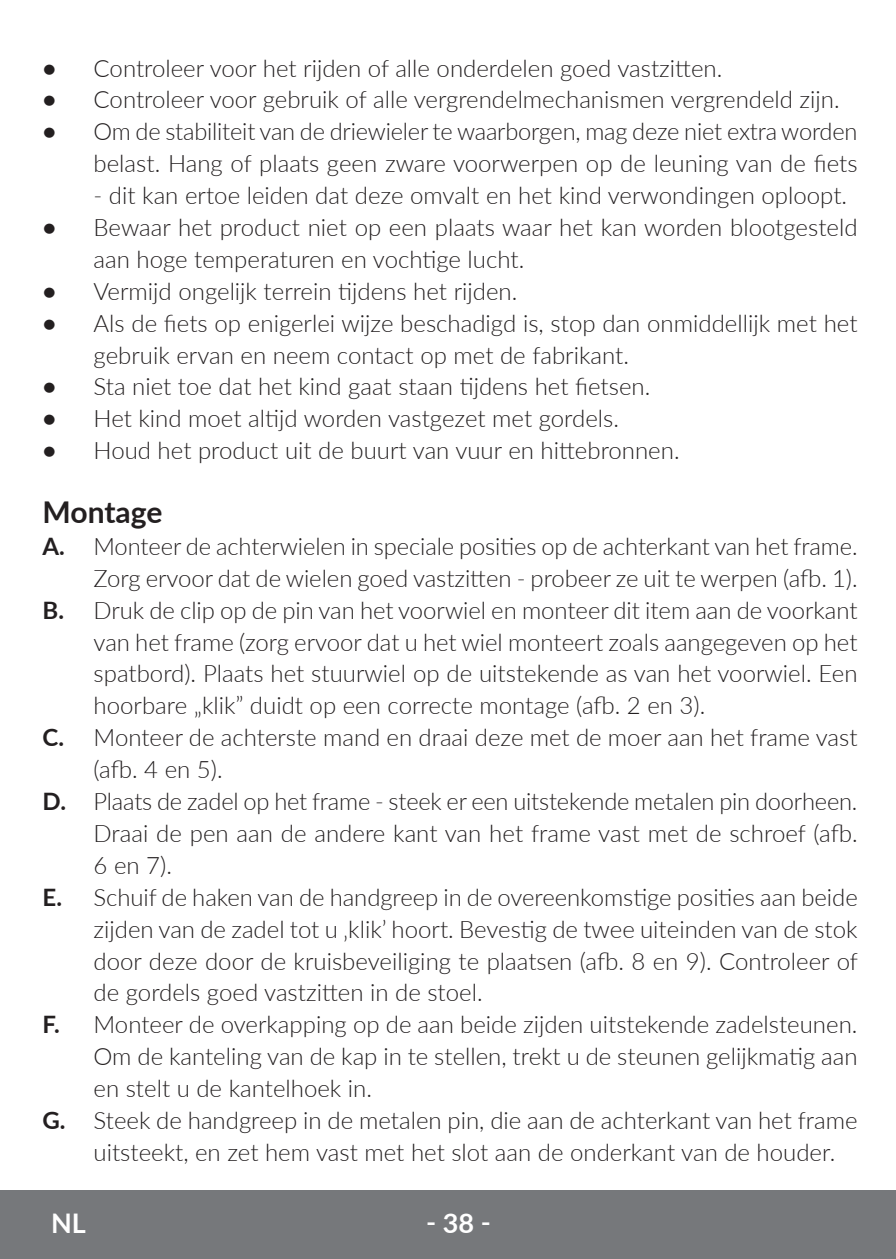
<style>
.page{position:relative;width:896px;height:1259px;background:#fff}
.page>*{position:absolute;margin:0;border:0;box-sizing:border-box;transform-origin:0 0}
.t1{font:700 30px "Lato";letter-spacing:-.005em;color:#231f20}
.t2{font:700 27px "Lato";color:#fff}
.t3{font:300 24px/31.8px "Lato";color:#231f20}
.s1{font-weight:700}
</style>
<div class="page">
<div style="left:0;top:1190px;width:895px;height:69px;background:#76787b"></div>
<p class="t3" style="left:43px;top:51px;width:681px"><span class="s1">•</span> Controleer voor het rijden of alle onderdelen goed vastzitten.</p>
<p class="t3" style="left:43px;top:83px;width:798px"><span class="s1">•</span> Controleer voor gebruik of alle vergrendelmechanismen vergrendeld zijn.</p>
<p class="t3" style="left:43px;top:115px;width:816px;text-align:right"><span class="s1">•</span> Om de stabiliteit van de driewieler te waarborgen, mag deze niet extra worden belast. Hang of plaats geen zware voorwerpen op de leuning van de fiets</p>
<p class="t3" style="left:94px;top:179px;width:755px">- dit kan ertoe leiden dat deze omvalt en het kind verwondingen oploopt.</p>
<p class="t3" style="left:94px;top:211px;width:765px;text-indent:-51px"><span class="s1">•</span> Bewaar het product niet op een plaats waar het kan worden blootgesteld aan hoge temperaturen en vochtige lucht.</p>
<p class="t3" style="left:43px;top:274px;width:476px"><span class="s1">•</span> Vermijd ongelijk terrein tijdens het rijden.</p>
<p class="t3" style="left:94px;top:306px;width:765px;text-indent:-51px"><span class="s1">•</span> Als de fiets op enigerlei wijze beschadigd is, stop dan onmiddellijk met het gebruik ervan en neem contact op met de fabrikant.</p>
<p class="t3" style="left:43px;top:370px;width:609px"><span class="s1">•</span> Sta niet toe dat het kind gaat staan tijdens het fietsen.</p>
<p class="t3" style="left:43px;top:402px;width:578px"><span class="s1">•</span> Het kind moet altijd worden vastgezet met gordels.</p>
<p class="t3" style="left:43px;top:434px;width:638px"><span class="s1">•</span> Houd het product uit de buurt van vuur en hittebronnen.</p>
<p class="t1" style="left:43px;top:496px;width:121px">Montage</p>
<p class="t3" style="left:43px;top:529px;width:816px"><span class="s1">A.</span> Monteer de achterwielen in speciale posities op de achterkant van het frame.</p>
<p class="t3" style="left:94px;top:561px;width:765px">Zorg ervoor dat de wielen goed vastzitten - probeer ze uit te werpen (afb. 1).</p>
<p class="t3" style="left:43px;top:593px;width:816px"><span class="s1">B.</span> Druk de clip op de pin van het voorwiel en monteer dit item aan de voorkant</p>
<p class="t3" style="left:94px;top:625px;width:765px">van het frame (zorg ervoor dat u het wiel monteert zoals aangegeven op het</p>
<p class="t3" style="left:94px;top:657px;width:765px">spatbord). Plaats het stuurwiel op de uitstekende as van het voorwiel. Een</p>
<p class="t3" style="left:94px;top:689px;width:613px">hoorbare „klik” duidt op een correcte montage (afb. 2 en 3).</p>
<p class="t3" style="left:43px;top:721px;width:816px"><span class="s1">C.</span> Monteer de achterste mand en draai deze met de moer aan het frame vast</p>
<p class="t3" style="left:94px;top:753px;width:131px">(afb. 4 en 5).</p>
<p class="t3" style="left:43px;top:785px;width:816px"><span class="s1">D.</span> Plaats de zadel op het frame - steek er een uitstekende metalen pin doorheen.</p>
<p class="t3" style="left:94px;top:816px;width:765px">Draai de pen aan de andere kant van het frame vast met de schroef (afb.</p>
<p class="t3" style="left:94px;top:848px;width:80px">6 en 7).</p>
<p class="t3" style="left:43px;top:880px;width:816px"><span class="s1">E.</span> Schuif de haken van de handgreep in de overeenkomstige posities aan beide</p>
<p class="t3" style="left:94px;top:912px;width:765px">zijden van de zadel tot u ‚klik’ hoort. Bevestig de twee uiteinden van de stok</p>
<p class="t3" style="left:94px;top:944px;width:765px">door deze door de kruisbeveiliging te plaatsen (afb. 8 en 9). Controleer of</p>
<p class="t3" style="left:94px;top:976px;width:390px">de gordels goed vastzitten in de stoel.</p>
<p class="t3" style="left:43px;top:1008px;width:816px"><span class="s1">F.</span> Monteer de overkapping op de aan beide zijden uitstekende zadelsteunen.</p>
<p class="t3" style="left:94px;top:1040px;width:765px">Om de kanteling van de kap in te stellen, trekt u de steunen gelijkmatig aan</p>
<p class="t3" style="left:94px;top:1072px;width:280px">en stelt u de kantelhoek in.</p>
<p class="t3" style="left:42px;top:1104px;width:816px"><span class="s1">G.</span> Steek de handgreep in de metalen pin, die aan de achterkant van het frame</p>
<p class="t3" style="left:94px;top:1135px;width:743px">uitsteekt, en zet hem vast met het slot aan de onderkant van de houder.</p>
<p class="t2" style="left:51px;top:1207px;width:36px">NL</p>
<p class="t2" style="left:426px;top:1203px;width:66px">‑ 38 ‑</p>
</div>
